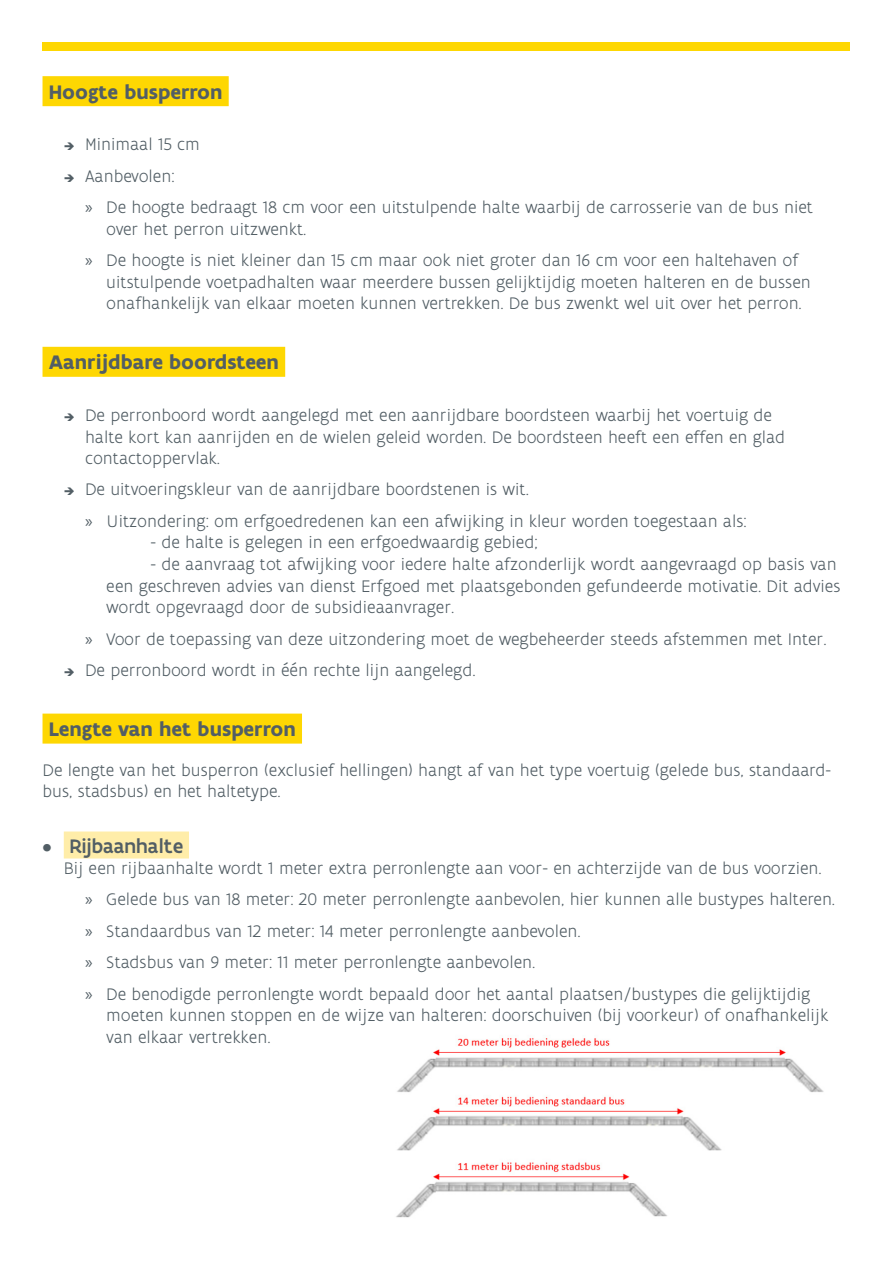
<style>
.page{position:relative;width:893px;height:1263px;background:#fff}
.page>*{position:absolute;margin:0;border:0;box-sizing:border-box;transform-origin:0 0}
.titel_gele_lijn{font:700 21px "Flanders Art Sans";color:#525e65}
.t1{font:500 21px "Flanders Art Sans";color:#525e65}
.titel_gele_lijn-2{font:300 18px/21.6px "Flanders Art Sans";color:#525e65}
.s1{font-family:"Myriad Pro";font-weight:400}
</style>
<div class="page">
<div style="left:43px;top:43px;width:807px;height:8px;background:#fed702"></div>
<div style="left:43px;top:76px;width:186px;height:30px;background:#fed702"></div>
<div style="left:43px;top:347px;width:242px;height:30px;background:#fed702"></div>
<div style="left:43px;top:714px;width:259px;height:30px;background:#fed702"></div>
<div style="left:64px;top:831px;width:125px;height:27px;background:#ffeda9"></div>
<img style="left:396px;top:1038px;width:428px;height:180px">
<p class="titel_gele_lijn" style="left:49px;top:79px;width:175px">Hoogte busperron</p>
<p class="titel_gele_lijn-2" style="left:85px;top:134px;width:116px">Minimaal 15 cm</p>
<p class="titel_gele_lijn-2" style="left:85px;top:165px;width:91px">Aanbevolen:</p>
<p class="titel_gele_lijn-2" style="left:106px;top:197px;width:708px;text-indent:-21px"><span class="s1">»</span> De hoogte bedraagt 18 cm voor een uitstulpende halte waarbij de carrosserie van de bus niet over het perron uitzwenkt.</p>
<p class="titel_gele_lijn-2" style="left:106px;top:250px;width:706px;text-indent:-21px"><span class="s1">»</span> De hoogte is niet kleiner dan 15 cm maar ook niet groter dan 16 cm voor een haltehaven of uitstulpende voetpadhalten waar meerdere bussen gelijktijdig moeten halteren en de bussen onafhankelijk van elkaar moeten kunnen vertrekken. De bus zwenkt wel uit over het perron.</p>
<p class="titel_gele_lijn" style="left:49px;top:349px;width:232px">Aanrijdbare boordsteen</p>
<p class="titel_gele_lijn-2" style="left:85px;top:405px;width:701px">De perronboord wordt aangelegd met een aanrijdbare boordsteen waarbij het voertuig de halte kort kan aanrijden en de wielen geleid worden. De boordsteen heeft een effen en glad contactoppervlak.</p>
<p class="titel_gele_lijn-2" style="left:85px;top:479px;width:445px">De uitvoeringskleur van de aanrijdbare boordstenen is wit.</p>
<p class="titel_gele_lijn-2" style="left:85px;top:511px;width:663px"><span class="s1">»</span> Uitzondering: om erfgoedredenen kan een afwijking in kleur worden toegestaan als:</p>
<p class="titel_gele_lijn-2" style="left:151px;top:532px;width:389px">- de halte is gelegen in een erfgoedwaardig gebied;</p>
<p class="titel_gele_lijn-2" style="left:106px;top:554px;width:736px;text-indent:44px">- de aanvraag tot afwijking voor iedere halte afzonderlijk wordt aangevraagd op basis van een geschreven advies van dienst Erfgoed met plaatsgebonden gefundeerde motivatie. Dit advies wordt opgevraagd door de subsidieaanvrager.</p>
<p class="titel_gele_lijn-2" style="left:85px;top:628px;width:743px"><span class="s1">»</span> Voor de toepassing van deze uitzondering moet de wegbeheerder steeds afstemmen met Inter.</p>
<p class="titel_gele_lijn-2" style="left:85px;top:660px;width:392px">De perronboord wordt in één rechte lijn aangelegd.</p>
<p class="titel_gele_lijn" style="left:49px;top:716px;width:249px">Lengte van het busperron</p>
<p class="titel_gele_lijn-2" style="left:43px;top:759px;width:790px">De lengte van het busperron (exclusief hellingen) hangt af van het type voertuig (gelede bus, standaard&shy;bus, stadsbus) en het haltetype.</p>
<p class="t1" style="left:43px;top:832px;width:142px">• Rijbaanhalte</p>
<p class="titel_gele_lijn-2" style="left:64px;top:858px;width:759px">Bij een rijbaanhalte wordt 1 meter extra perronlengte aan voor- en achterzijde van de bus voorzien.</p>
<p class="titel_gele_lijn-2" style="left:85px;top:889px;width:752px"><span class="s1">»</span> Gelede bus van 18 meter: 20 meter perronlengte aanbevolen, hier kunnen alle bustypes halteren.</p>
<p class="titel_gele_lijn-2" style="left:85px;top:921px;width:497px"><span class="s1">»</span> Standaardbus van 12 meter: 14 meter perronlengte aanbevolen.</p>
<p class="titel_gele_lijn-2" style="left:85px;top:952px;width:452px"><span class="s1">»</span> Stadsbus van 9 meter: 11 meter perronlengte aanbevolen.</p>
<p class="titel_gele_lijn-2" style="left:106px;top:983px;width:723px;text-indent:-21px"><span class="s1">»</span> De benodigde perronlengte wordt bepaald door het aantal plaatsen/bustypes die gelijktijdig moeten kunnen stoppen en de wijze van halteren: doorschuiven (bij voorkeur) of onafhankelijk van elkaar vertrekken.</p>
</div>
